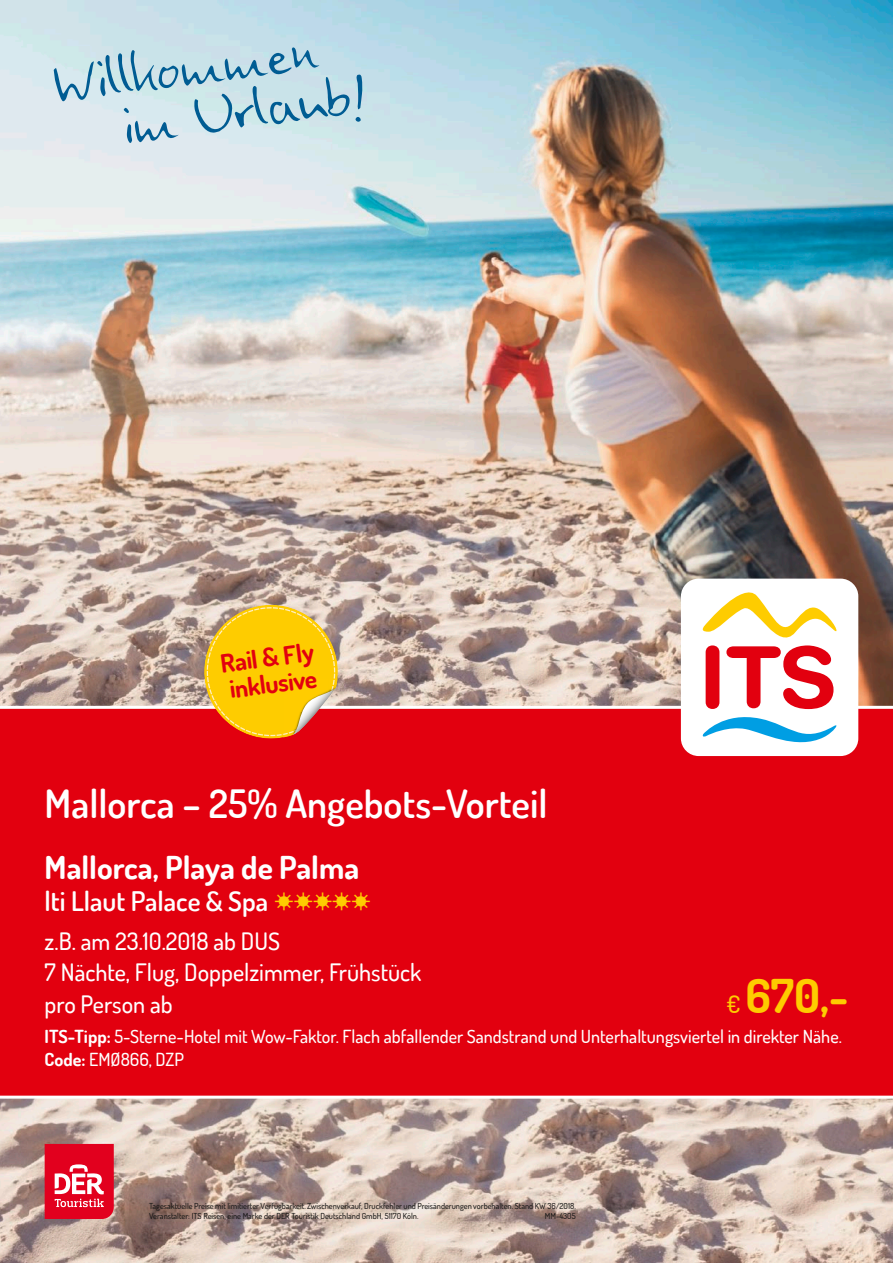
<style>
.page{position:relative;width:893px;height:1263px;background:#e2000f}
.page>*{position:absolute;margin:0;border:0;box-sizing:border-box;transform-origin:0 0}
.t1{font:700 46.5px "Dosis";color:#fecc00}
.t2{font:600 39px "Dosis";color:#fff}
.t3{font:700 31.5px "Dosis";color:#fff}
.t4{font:600 27px "Dosis";color:#fff}
.t5{font:700 25.2px/26.5px "Dosis";color:#e2000f}
.t6{font:500 24px/31.5px "Dosis";color:#fff}
.t7{font:500 18px/22.5px "Dosis";color:#fff}
.t8{font:500 8.25px/10.5px "Dosis";color:#1a1918}
.s1{font-weight:500;font-size:24px}
.s2{font-weight:700}
</style>
<div class="page">
<img style="left:0;top:0;width:893px;height:706px">
<img style="left:0;top:1099px;width:893px;height:164px">
<svg style="left:54px;top:47px;width:308px;height:96px;background:#b8d5e0"></svg>
<hr style="left:0;top:706px;width:893px;height:3px;background:#fff">
<hr style="left:0;top:1096px;width:893px;height:3px;background:#fff">
<svg style="left:45px;top:1144px;width:69px;height:75px"></svg>
<svg style="left:195px;top:605px;width:143px;height:133px;background:#efb227"></svg>
<div style="left:681px;top:579px;width:177px;height:177px;background:#fff;border-radius:18px"></div>
<svg style="left:702px;top:592px;width:135px;height:151px"></svg>
<h3 class="t5" style="left:219px;top:650px;width:95px;rotate:-8deg">Rail &amp; Fly inklusive</h3>
<h2 class="t2" style="left:45px;top:779px;width:504px">Mallorca – 25% Angebots-Vorteil</h2>
<h3 class="t3" style="left:45px;top:847px;width:316px">Mallorca, Playa de Palma</h3>
<h3 class="t4" style="left:45px;top:883px;width:225px">lti Llaut Palace &amp; Spa</h3>
<h3 class="t6" style="left:45px;top:924px;width:378px">z.B. am 23.10.2018 ab DUS<br>7 Nächte, Flug, Doppelzimmer, Frühstück pro Person ab</h3>
<h1 class="t1" style="left:726px;top:965px;width:123px"><span class="s1">€</span> 670,-</h1>
<h3 class="t7" style="left:45px;top:1025px;width:799px"><span class="s2">ITS-Tipp:</span> 5-Sterne-Hotel mit Wow-Faktor. Flach abfallender Sandstrand und Unterhaltungsviertel in direkter Nähe.<br><span class="s2">Code:</span> EMØ866, DZP</h3>
<p class="t8" style="left:149px;top:1200px;width:428px">Tagesaktuelle Preise mit limitierter Verfügbarkeit. Zwischenverkauf, Druckfehler und Preisänderungen vorbehalten. Stand KW 36/2018.<br>Veranstalter: ITS Reisen, eine Marke der DER Touristik Deutschland GmbH, 51170 Köln.</p>
<p class="t8" style="left:545px;top:1211px;width:32px">MM-4305</p>
</div>
